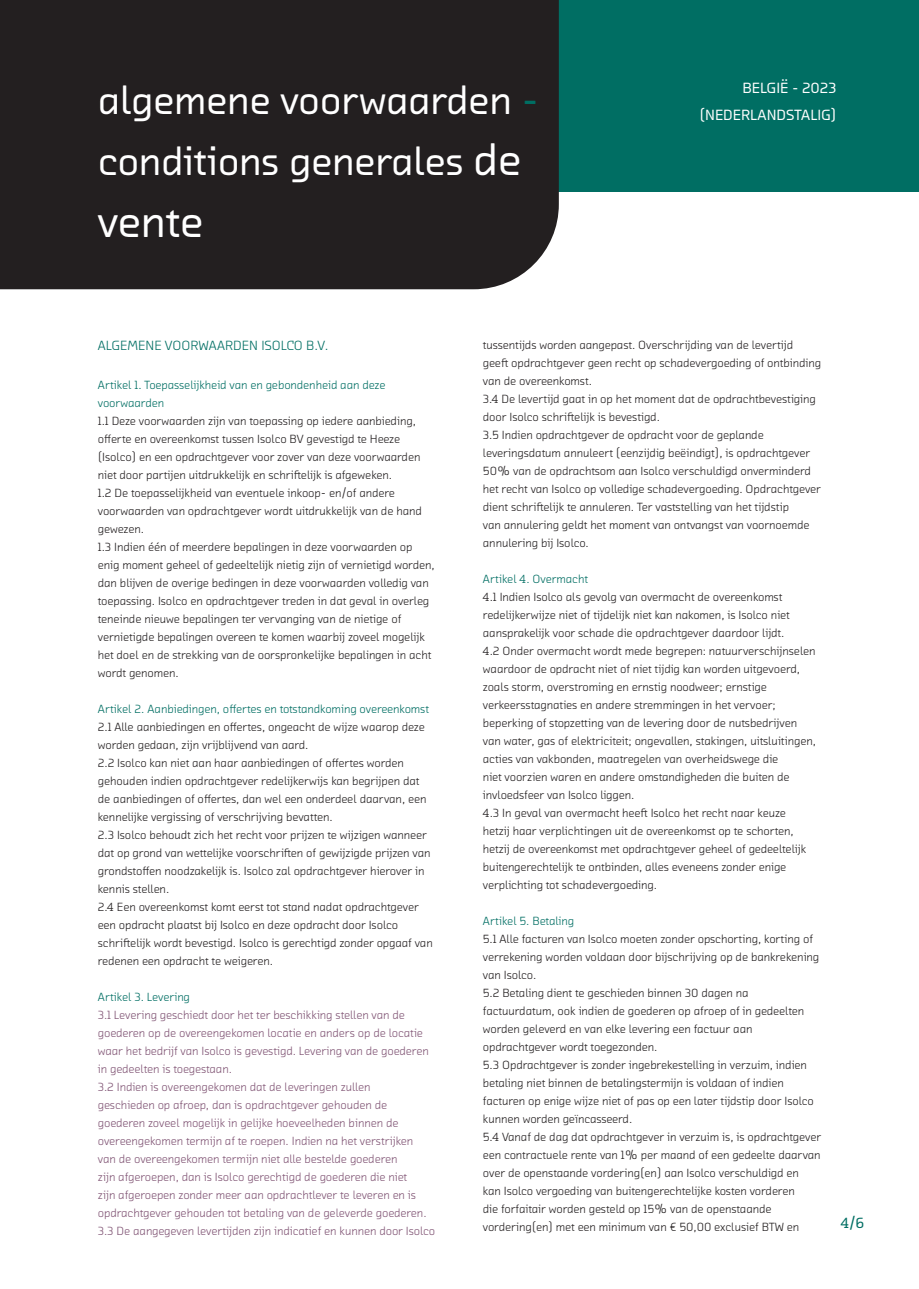
<style>
.page{position:relative;width:919px;height:1289px;background:#fff}
.page>*{position:absolute;margin:0;border:0;box-sizing:border-box;transform-origin:0 0}
.t1{font:500 45px "Chambers Sans Pro";letter-spacing:-.015em;color:#fff}
.t2{font:500 40.5px "Chambers Sans Pro";letter-spacing:-.01em;color:#fff}
.t3{font:500 15px "Chambers Sans Pro";color:#fff}
.t4{font:500 15px "Chambers Sans Pro";color:#006e63}
.t5{font:13.5px "Chambers Sans Pro";color:#006e63}
.t6{font:12px/18px "Chambers Sans Pro";letter-spacing:-.01em;color:#231f20}
.t7{font:12px/18px "Chambers Sans Pro";letter-spacing:-.01em;color:#805474}
.t8{font:12px/18px "Chambers Sans Pro";letter-spacing:-.005em;color:#006e63}
.s1{color:#006e63}
.s2{font-size:45px}
</style>
<div class="page">
<div style="left:558px;top:0;width:360px;height:192px;background:#006e63"></div>
<div style="left:0;top:0;width:558px;height:289px;background:#231f20"></div>
<p class="t2" style="left:98px;top:74px;width:443px">algemene voorwaarden <span class="s1">-</span></p>
<p class="t2" style="left:98px;top:136px;width:425px">conditions generales <span class="s2">de</span></p>
<p class="t1" style="left:98px;top:193px;width:107px">vente</p>
<p class="t3" style="left:742px;top:78px;width:95px">BELGIË - 2023</p>
<p class="t3" style="left:699px;top:105px;width:138px">(NEDERLANDSTALIG)</p>
<p class="t5" style="left:98px;top:337px;width:232px">ALGEMENE VOORWAARDEN ISOLCO B.V.</p>
<p class="t8" style="left:98px;top:375px;width:289px">Artikel 1. Toepasselijkheid van en gebondenheid aan deze voorwaarden</p>
<p class="t6" style="left:98px;top:411px;width:324px">1.1 Deze voorwaarden zijn van toepassing op iedere aanbieding, offerte en overeenkomst tussen Isolco BV gevestigd te Heeze (Isolco) en een opdrachtgever voor zover van deze voorwaarden niet door partijen uitdrukkelijk en schriftelijk is afgeweken.</p>
<p class="t6" style="left:98px;top:483px;width:325px">1.2 De toepasselijkheid van eventuele inkoop- en/of andere voorwaarden van opdrachtgever wordt uitdrukkelijk van de hand gewezen.</p>
<p class="t6" style="left:98px;top:537px;width:338px">1.3 Indien één of meerdere bepalingen in deze voorwaarden op enig moment geheel of gedeeltelijk nietig zijn of vernietigd worden, dan blijven de overige bedingen in deze voorwaarden volledig van toepassing. Isolco en opdrachtgever treden in dat geval in overleg teneinde nieuwe bepalingen ter vervanging van de nietige of vernietigde bepalingen overeen te komen waarbij zoveel mogelijk het doel en de strekking van de oorspronkelijke bepalingen in acht wordt genomen.</p>
<p class="t8" style="left:98px;top:699px;width:332px">Artikel 2. Aanbiedingen, offertes en totstandkoming overeenkomst</p>
<p class="t6" style="left:98px;top:717px;width:328px">2.1 Alle aanbiedingen en offertes, ongeacht de wijze waarop deze worden gedaan, zijn vrijblijvend van aard.</p>
<p class="t6" style="left:98px;top:753px;width:330px">2.2 Isolco kan niet aan haar aanbiedingen of offertes worden gehouden indien opdrachtgever redelijkerwijs kan begrijpen dat de aanbiedingen of offertes, dan wel een onderdeel daarvan, een kennelijke vergissing of verschrijving bevatten.</p>
<p class="t6" style="left:98px;top:825px;width:334px">2.3 Isolco behoudt zich het recht voor prijzen te wijzigen wanneer dat op grond van wettelijke voorschriften of gewijzigde prijzen van grondstoffen noodzakelijk is. Isolco zal opdrachtgever hierover in kennis stellen.</p>
<p class="t6" style="left:98px;top:897px;width:336px">2.4 Een overeenkomst komt eerst tot stand nadat opdrachtgever een opdracht plaatst bij Isolco en deze opdracht door Isolco schriftelijk wordt bevestigd. Isolco is gerechtigd zonder opgaaf van redenen een opdracht te weigeren.</p>
<p class="t8" style="left:98px;top:987px;width:94px">Artikel 3. Levering</p>
<p class="t7" style="left:98px;top:1005px;width:332px">3.1 Levering geschiedt door het ter beschikking stellen van de goederen op de overeengekomen locatie en anders op de locatie waar het bedrijf van Isolco is gevestigd. Levering van de goederen in gedeelten is toegestaan.</p>
<p class="t7" style="left:98px;top:1077px;width:339px">3.2 Indien is overeengekomen dat de leveringen zullen<br>geschieden op afroep, dan is opdrachtgever gehouden de goederen zoveel mogelijk in gelijke hoeveelheden binnen de overeengekomen termijn af te roepen. Indien na het verstrijken<br>van de overeengekomen termijn niet alle bestelde goederen<br>zijn afgeroepen, dan is Isolco gerechtigd de goederen die niet<br>zijn afgeroepen zonder meer aan opdrachtlever te leveren en is opdrachtgever gehouden tot betaling van de geleverde goederen.<br>3.3 De aangegeven levertijden zijn indicatief en kunnen door Isolco</p>
<p class="t6" style="left:483px;top:335px;width:340px">tussentijds worden aangepast. Overschrijding van de levertijd geeft opdrachtgever geen recht op schadevergoeding of ontbinding van de overeenkomst.</p>
<p class="t6" style="left:483px;top:389px;width:334px">3.4 De levertijd gaat in op het moment dat de opdrachtbevestiging door Isolco schriftelijk is bevestigd.</p>
<p class="t6" style="left:483px;top:425px;width:339px">3.5 Indien opdrachtgever de opdracht voor de geplande leveringsdatum annuleert (eenzijdig beëindigt), is opdrachtgever 50% van de opdrachtsom aan Isolco verschuldigd onverminderd het recht van Isolco op volledige schadevergoeding. Opdrachtgever dient schriftelijk te annuleren. Ter vaststelling van het tijdstip<br>van annulering geldt het moment van ontvangst van voornoemde annulering bij Isolco.</p>
<p class="t8" style="left:483px;top:569px;width:107px">Artikel 4. Overmacht</p>
<p class="t6" style="left:483px;top:587px;width:308px">4.1 Indien Isolco als gevolg van overmacht de overeenkomst redelijkerwijze niet of tijdelijk niet kan nakomen, is Isolco niet aansprakelijk voor schade die opdrachtgever daardoor lijdt.</p>
<p class="t6" style="left:483px;top:641px;width:334px">4.2 Onder overmacht wordt mede begrepen: natuurverschijnselen waardoor de opdracht niet of niet tijdig kan worden uitgevoerd, zoals storm, overstroming en ernstig noodweer; ernstige verkeersstagnaties en andere stremmingen in het vervoer; beperking of stopzetting van de levering door de nutsbedrijven van water, gas of elektriciteit; ongevallen, stakingen, uitsluitingen, acties van vakbonden, maatregelen van overheidswege die<br>niet voorzien waren en andere omstandigheden die buiten de invloedsfeer van Isolco liggen.</p>
<p class="t6" style="left:483px;top:803px;width:325px">4.3 In geval van overmacht heeft Isolco het recht naar keuze hetzij haar verplichtingen uit de overeenkomst op te schorten, hetzij de overeenkomst met opdrachtgever geheel of gedeeltelijk buitengerechtelijk te ontbinden, alles eveneens zonder enige verplichting tot schadevergoeding.</p>
<p class="t8" style="left:483px;top:911px;width:93px">Artikel 5. Betaling</p>
<p class="t6" style="left:483px;top:929px;width:338px">5.1 Alle facturen van Isolco moeten zonder opschorting, korting of verrekening worden voldaan door bijschrijving op de bankrekening van Isolco.</p>
<p class="t6" style="left:483px;top:983px;width:323px">5.2 Betaling dient te geschieden binnen 30 dagen na factuurdatum, ook indien de goederen op afroep of in gedeelten worden geleverd en van elke levering een factuur aan opdrachtgever wordt toegezonden.</p>
<p class="t6" style="left:483px;top:1055px;width:332px">5.3 Opdrachtgever is zonder ingebrekestelling in verzuim, indien betaling niet binnen de betalingstermijn is voldaan of indien facturen op enige wijze niet of pas op een later tijdstip door Isolco kunnen worden geïncasseerd.</p>
<p class="t6" style="left:483px;top:1127px;width:340px">5.4 Vanaf de dag dat opdrachtgever in verzuim is, is opdrachtgever een contractuele rente van 1% per maand of een gedeelte daarvan over de openstaande vordering(en) aan Isolco verschuldigd en<br>kan Isolco vergoeding van buitengerechtelijke kosten vorderen<br>die forfaitair worden gesteld op 15% van de openstaande vordering(en) met een minimum van € 50,00 exclusief BTW en</p>
<p class="t4" style="left:840px;top:1213px;width:25px">4/6</p>
</div>
